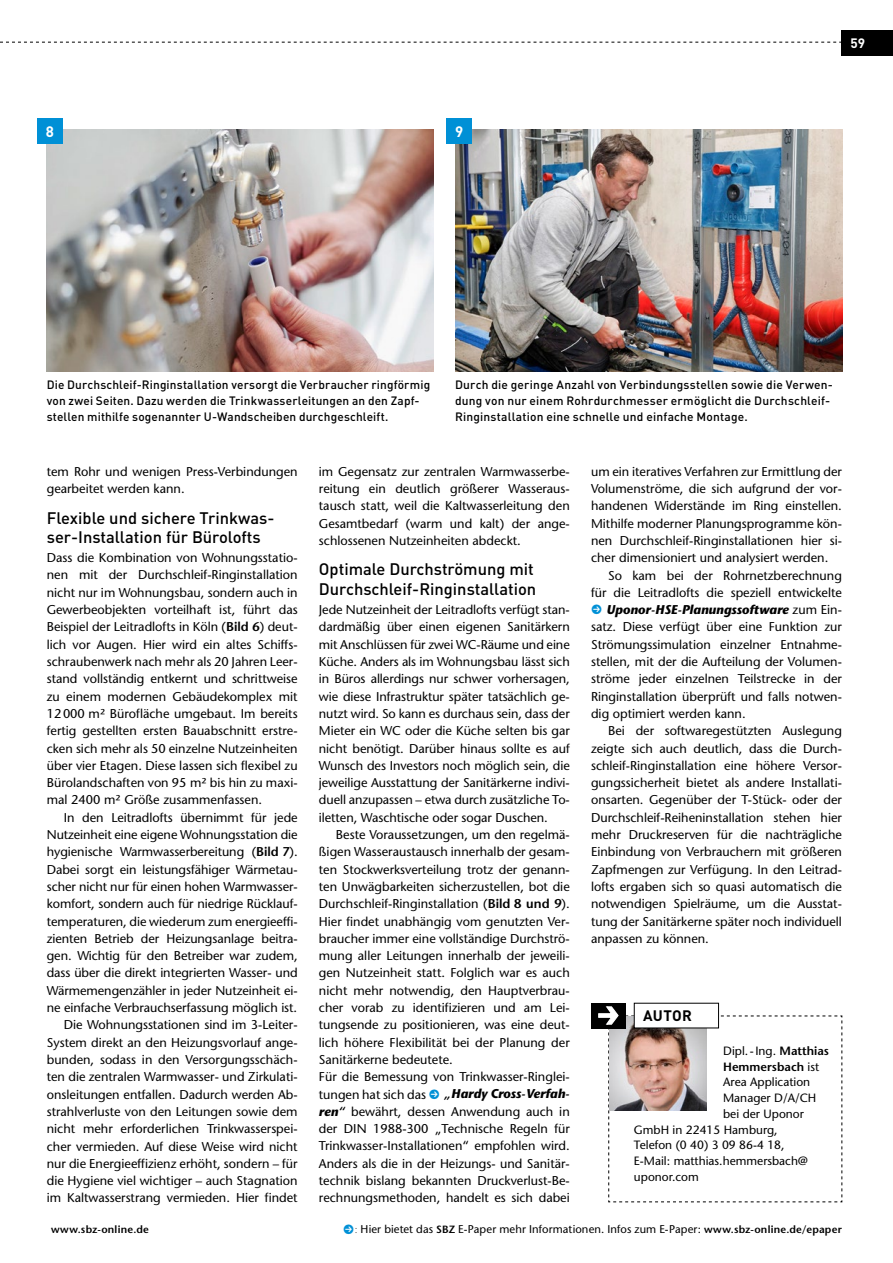
<style>
.page{position:relative;width:893px;height:1263px;background:#fff}
.page>*{position:absolute;margin:0;border:0;box-sizing:border-box;transform-origin:0 0}
.t1{font:500 16.5px/19.5px "DIN Pro";color:#000}
.t2{font:700 15px "DIN Pro";letter-spacing:.02em;color:#000}
.t3{font:700 15px "DIN Pro";color:#fff}
.t4{font:700 13.5px "DIN Pro";color:#fff}
.t5{font:500 12.75px/17.2px "Stone Sans Std";color:#000;text-align:justify}
.t6{font:500 12px/15.8px "DIN Pro";letter-spacing:.015em;color:#000}
.t7{font:500 12px "Stone Sans Std";color:#000}
.t8{font:600 12px "Stone Sans Std";color:#000}
.t9{font:500 11.25px "Stone Sans Std";letter-spacing:.01em;color:#000}
.t10{font:600 10.5px "Stone Sans Std";letter-spacing:.02em;color:#000}
.s1{font-weight:600}
.s2{font-weight:700;font-style:italic}
.s3{font-weight:500}
.s4{font-family:"Myriad Pro";font-weight:300;font-stretch:semi-condensed}
.s5{font-weight:600;font-size:10.5px}
</style>
<div class="page">
<svg style="left:0;top:42px;width:842px;height:1px"></svg>
<img style="left:47px;top:130px;width:387px;height:242px">
<div style="left:37px;top:118px;width:26px;height:26px;background:#0090d6"></div>
<img style="left:455px;top:130px;width:387px;height:242px">
<div style="left:446px;top:118px;width:26px;height:26px;background:#0090d6"></div>
<div style="left:842px;top:30px;width:51px;height:25px;background:#000"></div>
<div style="left:591px;top:1003px;width:34px;height:25px;background:#000"></div>
<svg style="left:598px;top:1006px;width:245px;height:196px"></svg>
<p class="t3" style="left:46px;top:119px;width:10px">8</p>
<p class="t3" style="left:455px;top:119px;width:10px">9</p>
<p class="t4" style="left:850px;top:32px;width:16px">59</p>
<p class="t6" style="left:47px;top:376px;width:385px">Die Durchschleif-Ringinstallation versorgt die Verbraucher ringförmig von zwei Seiten. Dazu werden die Trinkwasserleitungen an den Zapf&shy;stellen mithilfe sogenannter U-Wandscheiben durchgeschleift.</p>
<p class="t6" style="left:455px;top:376px;width:380px">Durch die geringe Anzahl von Verbindungsstellen sowie die Verwen&shy;dung von nur einem Rohrdurchmesser ermöglicht die Durchschleif-<br>Ringinstallation eine schnelle und einfache Montage.</p>
<p class="t5" style="left:47px;top:463px;width:252px">tem Rohr und wenigen Press-Verbindungen gearbeitet werden kann.</p>
<p class="t1" style="left:47px;top:507px;width:229px">Flexible und sichere Trinkwas&shy;ser-Installation für Bürolofts</p>
<p class="t5" style="left:47px;top:549px;width:252px">Dass die Kombination von Wohnungsstatio&shy;nen mit der Durchschleif-Ringinstallation nicht nur im Wohnungsbau, sondern auch in Gewerbeobjekten vorteilhaft ist, führt das Beispiel der Leitradlofts in Köln (<span class="s1">Bild 6</span>) deut&shy;lich vor Augen. Hier wird ein altes Schiffs&shy;schraubenwerk nach mehr als 20 Jahren Leer&shy;stand vollständig entkernt und schrittweise zu einem modernen Gebäudekomplex mit 12000 m² Bürofläche umgebaut. Im bereits fertig gestellten ersten Bauabschnitt erstre&shy;cken sich mehr als 50 einzelne Nutzeinheiten über vier Etagen. Diese lassen sich flexibel zu Bürolandschaften von 95 m² bis hin zu maxi&shy;mal 2400 m² Größe zusammenfassen.</p>
<p class="t5" style="left:47px;top:809px;width:252px;text-align:right">In den Leitradlofts übernimmt für jede Nutzeinheit eine eigene Wohnungsstation die hygienische Warmwasserbereitung (<span class="s1">Bild 7</span>).<br>Dabei sorgt ein leistungsfähiger Wärmetau&shy;scher nicht nur für einen hohen Warmwasser&shy;komfort, sondern auch für niedrige Rücklauf&shy;temperaturen, die wiederum zum energieeffi&shy;zienten Betrieb der Heizungsanlage beitra&shy;gen. Wichtig für den Betreiber war zudem, dass über die direkt integrierten Wasser- und Wärmemengenzähler in jeder Nutzeinheit ei&shy;ne einfache Verbrauchserfassung möglich ist.<br>Die Wohnungsstationen sind im 3-Leiter-System direkt an den Heizungsvorlauf ange&shy;bunden, sodass in den Versorgungsschäch&shy;ten die zentralen Warmwasser- und Zirkulati&shy;onsleitungen entfallen. Dadurch werden Ab&shy;strahlverluste von den Leitungen sowie dem nicht mehr erforderlichen Trinkwasserspei&shy;cher vermieden. Auf diese Weise wird nicht nur die Energieeffizienz erhöht, sondern – für die Hygiene viel wichtiger – auch Stagnation im Kaltwasserstrang vermieden. Hier findet</p>
<p class="t5" style="left:319px;top:463px;width:252px">im Gegensatz zur zentralen Warmwasserbe&shy;reitung ein deutlich größerer Wasseraus&shy;tausch statt, weil die Kaltwasserleitung den Gesamtbedarf (warm und kalt) der ange&shy;schlossenen Nutzeinheiten abdeckt.</p>
<p class="t1" style="left:319px;top:559px;width:219px">Optimale Durchströmung mit<br>Durchschleif-Ringinstallation</p>
<p class="t5" style="left:319px;top:601px;width:252px">Jede Nutzeinheit der Leitradlofts verfügt stan&shy;dardmäßig über einen eigenen Sanitärkern mit Anschlüssen für zwei WC-Räume und eine Küche. Anders als im Wohnungsbau lässt sich in Büros allerdings nur schwer vorhersagen, wie diese Infrastruktur später tatsächlich ge&shy;nutzt wird. So kann es durchaus sein, dass der Mieter ein WC oder die Küche selten bis gar nicht benötigt. Darüber hinaus sollte es auf Wunsch des Investors noch möglich sein, die jeweilige Ausstattung der Sanitärkerne indivi&shy;duell anzupassen – etwa durch zusätzliche To&shy;iletten, Waschtische oder sogar Duschen.</p>
<p class="t5" style="left:319px;top:826px;width:252px;text-align:left;text-indent:17px">Beste Voraussetzungen, um den regelmä&shy;ßigen Wasseraustausch innerhalb der gesam&shy;ten Stockwerksverteilung trotz der genann&shy;ten Unwägbarkeiten sicherzustellen, bot die Durchschleif-Ringinstallation (<span class="s1">Bild 8 und 9</span>).<br>Hier findet unabhängig vom genutzten Ver&shy;braucher immer eine vollständige Durchströ&shy;mung aller Leitungen innerhalb der jeweili&shy;gen Nutzeinheit statt. Folglich war es auch nicht mehr notwendig, den Hauptverbrau&shy;cher vorab zu identifizieren und am Lei&shy;tungsende zu positionieren, was eine deut&shy;lich höhere Flexibilität bei der Planung der Sanitärkerne bedeutete.<br>Für die Bemessung von Trinkwasser-Ringlei&shy;tungen hat sich das</p>
<p class="t5" style="left:319px;top:1085px;width:252px;text-indent:125px"><span class="s2">„Hardy Cross-Verfah&shy;ren“</span> bewährt, dessen Anwendung auch in der DIN 1988-300 „Technische Regeln für Trinkwasser-Installationen“ empfohlen wird.<br>Anders als die in der Heizungs- und Sanitär&shy;technik bislang bekannten Druckverlust-Be&shy;rechnungsmethoden, handelt es sich dabei</p>
<p class="t5" style="left:591px;top:463px;width:252px">um ein iteratives Verfahren zur Ermittlung der Volumenströme, die sich aufgrund der vor&shy;handenen Widerstände im Ring einstellen.<br>Mithilfe moderner Planungsprogramme kön&shy;nen Durchschleif-Ringinstallationen hier si&shy;cher dimensioniert und analysiert werden.</p>
<p class="t5" style="left:591px;top:566px;width:252px;text-align:right">So kam bei der Rohrnetzberechnung für die Leitradlofts die speziell entwickelte</p>
<p class="t5" style="left:591px;top:601px;width:252px;text-indent:11px">- <span class="s2">Uponor-HSE-Planungssoftware</span> zum Ein&shy;satz. Diese verfügt über eine Funktion zur Strömungssimulation einzelner Entnahme&shy;stellen, mit der die Aufteilung der Volumen&shy;ströme jeder einzelnen Teilstrecke in der Ringinstallation überprüft und falls notwen&shy;dig optimiert werden kann.</p>
<p class="t5" style="left:591px;top:722px;width:252px;text-indent:17px">Bei der softwaregestützten Auslegung zeigte sich auch deutlich, dass die Durch&shy;schleif-Ringinstallation eine höhere Versor&shy;gungssicherheit bietet als andere Installati&shy;onsarten. Gegenüber der T-Stück- oder der Durchschleif-Reiheninstallation stehen hier mehr Druckreserven für die nachträgliche Einbindung von Verbrauchern mit größeren Zapfmengen zur Verfügung. In den Leitrad&shy;lofts ergaben sich so quasi automatisch die notwendigen Spielräume, um die Ausstat&shy;tung der Sanitärkerne später noch individuell anpassen zu können.</p>
<p class="t2" style="left:643px;top:1003px;width:50px">AUTOR</p>
<p class="t7" style="left:723px;top:1043px;width:107px">Dipl.-Ing. <span class="s1">Matthias</span></p>
<p class="t8" style="left:723px;top:1059px;width:98px">Hemmersbach <span class="s3">ist</span></p>
<p class="t7" style="left:723px;top:1075px;width:89px">Area Application</p>
<p class="t7" style="left:723px;top:1091px;width:95px">Manager D/A/CH</p>
<p class="t7" style="left:723px;top:1106px;width:82px">bei der Uponor</p>
<p class="t7" style="left:634px;top:1122px;width:145px">GmbH in 22415 Hamburg,</p>
<p class="t7" style="left:634px;top:1138px;width:152px">Telefon (0 40) 3 09 86-4 18,</p>
<p class="t7" style="left:634px;top:1154px;width:175px">E-Mail: matthias.hemmersbach@</p>
<p class="t7" style="left:634px;top:1169px;width:66px">uponor.com</p>
<p class="t10" style="left:51px;top:1223px;width:99px">www.sbz-online.de</p>
<p class="t9" style="left:355px;top:1222px;width:488px"><span class="s4">:</span> Hier bietet das <span class="s5">SBZ</span> E-Paper mehr Informationen. Infos zum E-Paper: <span class="s5">www.sbz-online.de/epaper</span></p>
</div>
